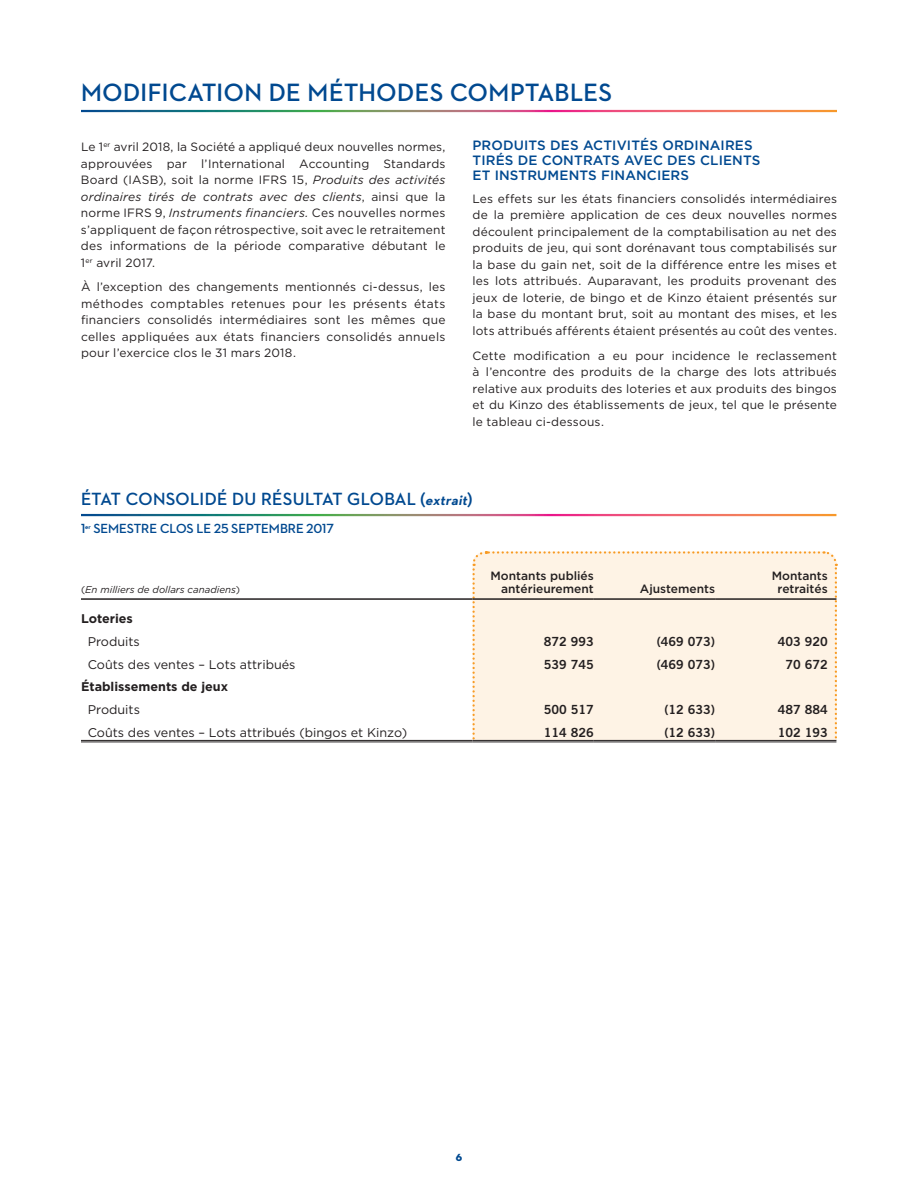
<style>
.page{position:relative;width:918px;height:1188px;background:#fff}
.page>*{position:absolute;margin:0;border:0;box-sizing:border-box;transform-origin:0 0}
.t1{font:700 25.5px "Neutraface 2 Display";letter-spacing:.02em;color:#014990}
.t2{font:700 18px "Neutraface 2 Display";letter-spacing:.015em;color:#014990}
.t3{font:500 13.5px/15px "Gotham HTF";letter-spacing:.01em;color:#014990}
.t4{font:700 13.5px "Neutraface 2 Display";color:#014990}
.t5{font:12.6px "Gotham HTF";color:#231f20}
.t6{font:12.6px "Trade Gothic Bold Two";color:#231f20}
.t7{font:700 12.6px "Gotham HTF";color:#231f20}
.t8{font:12px/16.5px "Gotham HTF";letter-spacing:.015em;color:#231f20;text-align:justify}
.t9{font:500 12px/13.5px "Gotham HTF";color:#231f20;text-align:right}
.t10{font:10.5px "Neutraface 2 Display Titling";color:#014990}
.t11{font:italic 9.75px "Gotham HTF";color:#231f20}
.s1{font-style:italic}
.s2{font-style:normal}
</style>
<div class="page">
<div style="left:471px;top:551px;width:367px;height:190px;background:#fef3e5"></div>
<hr style="left:81px;top:740px;width:391px;height:1px;background:#231f20">
<hr style="left:81px;top:742px;width:391px;height:1px;background:#231f20">
<hr style="left:472px;top:740px;width:122px;height:1px;background:#231f20">
<hr style="left:472px;top:742px;width:122px;height:1px;background:#231f20">
<hr style="left:594px;top:740px;width:121px;height:1px;background:#231f20">
<hr style="left:594px;top:742px;width:121px;height:1px;background:#231f20">
<hr style="left:715px;top:740px;width:121px;height:1px;background:#231f20">
<hr style="left:715px;top:742px;width:121px;height:1px;background:#231f20">
<hr style="left:81px;top:598px;width:391px;height:2px;background:#231f20">
<hr style="left:472px;top:598px;width:122px;height:2px;background:#231f20">
<hr style="left:594px;top:598px;width:121px;height:2px;background:#231f20">
<hr style="left:715px;top:598px;width:121px;height:2px;background:#231f20">
<h1 class="t1" style="left:81px;top:78px;width:533px">MODIFICATION DE MÉTHODES COMPTABLES</h1>
<p class="t8" style="left:81px;top:138px;width:366px">Le 1<sup>er</sup> avril 2018, la Société a appliqué deux nouvelles normes, approuvées par l’International Accounting Standards Board (IASB), soit la norme IFRS 15, <span class="s1">Produits des activités ordinaires tirés de contrats avec des clients</span>, ainsi que la norme IFRS 9, <span class="s1">Instruments financiers.</span> Ces nouvelles normes s’appliquent de façon rétrospective, soit avec le retraitement des informations de la période comparative débutant le 1<sup>er</sup> avril 2017.</p>
<p class="t8" style="left:81px;top:279px;width:366px">À l’exception des changements mentionnés ci-dessus, les méthodes comptables retenues pour les présents états financiers consolidés intermédiaires sont les mêmes que celles appliquées aux états financiers consolidés annuels pour l’exercice clos le 31 mars 2018.</p>
<p class="t3" style="left:472px;top:137px;width:289px">PRODUITS DES ACTIVITÉS ORDINAIRES<br>TIRÉS DE CONTRATS AVEC DES CLIENTS<br>ET INSTRUMENTS FINANCIERS</p>
<p class="t8" style="left:472px;top:190px;width:366px">Les effets sur les états financiers consolidés intermédiaires de la première application de ces deux nouvelles normes découlent principalement de la comptabilisation au net des produits de jeu, qui sont dorénavant tous comptabilisés sur la base du gain net, soit de la différence entre les mises et les lots attribués. Auparavant, les produits provenant des jeux de loterie, de bingo et de Kinzo étaient présentés sur la base du montant brut, soit au montant des mises, et les lots attribués afférents étaient présentés au coût des ventes.</p>
<p class="t8" style="left:472px;top:347px;width:366px">Cette modification a eu pour incidence le reclassement à l’encontre des produits de la charge des lots attribués relative aux produits des loteries et aux produits des bingos et du Kinzo des établissements de jeux, tel que le présente le tableau ci-dessous.</p>
<h2 class="t2" style="left:81px;top:489px;width:393px">ÉTAT CONSOLIDÉ DU RÉSULTAT GLOBAL (<span class="s1">extrait</span>)</h2>
<p class="t4" style="left:81px;top:521px;width:255px">1<sup>er</sup> SEMESTRE CLOS LE 25 SEPTEMBRE 2017</p>
<p class="t11" style="left:81px;top:584px;width:161px"><span class="s2">(</span>En milliers de dollars canadiens<span class="s2">)</span></p>
<p class="t9" style="left:491px;top:568px;width:105px">Montants publiés antérieurement</p>
<p class="t9" style="left:640px;top:582px;width:77px">Ajustements</p>
<p class="t9" style="left:772px;top:568px;width:58px;text-align:center">Montants retraités</p>
<p class="t7" style="left:81px;top:612px;width:53px">Loteries</p>
<p class="t5" style="left:88px;top:635px;width:54px">Produits</p>
<p class="t6" style="left:544px;top:634px;width:52px">872 993</p>
<p class="t6" style="left:657px;top:634px;width:60px">(469 073)</p>
<p class="t6" style="left:778px;top:634px;width:52px">403 920</p>
<p class="t5" style="left:88px;top:657px;width:209px">Coûts des ventes – Lots attribués</p>
<p class="t6" style="left:544px;top:656px;width:52px">539 745</p>
<p class="t6" style="left:657px;top:656px;width:60px">(469 073)</p>
<p class="t6" style="left:785px;top:656px;width:44px">70 672</p>
<p class="t7" style="left:81px;top:680px;width:149px">Établissements de jeux</p>
<p class="t5" style="left:88px;top:703px;width:54px">Produits</p>
<p class="t6" style="left:544px;top:702px;width:52px">500 517</p>
<p class="t6" style="left:664px;top:702px;width:52px">(12 633)</p>
<p class="t6" style="left:778px;top:702px;width:52px">487 884</p>
<p class="t5" style="left:88px;top:725px;width:321px">Coûts des ventes – Lots attribués (bingos et Kinzo)</p>
<p class="t6" style="left:544px;top:724px;width:52px">114 826</p>
<p class="t6" style="left:664px;top:724px;width:52px">(12 633)</p>
<p class="t6" style="left:778px;top:724px;width:52px">102 193</p>
<p class="t10" style="left:456px;top:1151px;width:8px">6</p>
</div>
